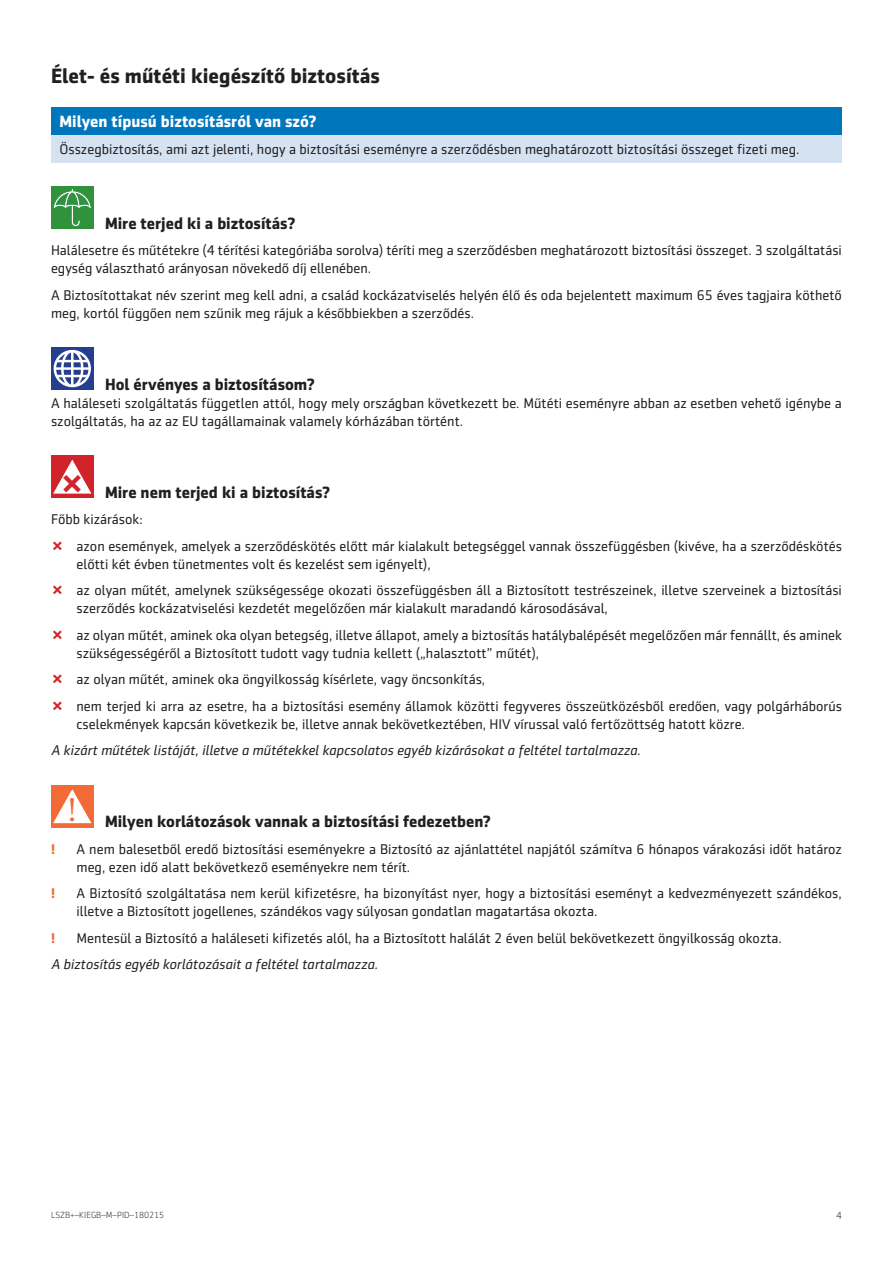
<style>
.page{position:relative;width:893px;height:1263px;background:#fff}
.page>*{position:absolute;margin:0;border:0;box-sizing:border-box;transform-origin:0 0}
.t1{font:700 21px "Sentico Sans DT";color:#231f20}
.t2{font:700 16.5px "Sentico Sans DT";color:#231f20}
.t3{font:700 16.5px "Sentico Sans DT";color:#fff}
.t4{font:14.25px/18px "Sentico Sans DT";color:#231f20}
.t5{font:italic 14.25px "Sentico Sans DT";color:#231f20}
.t6{font:700 14.25px "Sentico Sans DT";color:#f26b36}
.t7{font:300 10.5px "Sentico Sans DT";color:#231f20}
.t8{font:300 9px "Sentico Sans DT";color:#231f20}
</style>
<div class="page">
<div style="left:51px;top:107px;width:791px;height:29px;background:#0077bd"></div>
<div style="left:51px;top:136px;width:791px;height:27px;background:#d4e2f2"></div>
<div style="left:51px;top:186px;width:43px;height:43px;background:#31923c"></div>
<svg style="left:53px;top:188px;width:38px;height:39px"></svg>
<div style="left:51px;top:347px;width:43px;height:43px;background:#253f8e"></div>
<svg style="left:54px;top:350px;width:37px;height:37px"></svg>
<div style="left:51px;top:455px;width:43px;height:43px;background:#d1232a"></div>
<div style="left:51px;top:785px;width:43px;height:42px;background:#f26b36"></div>
<svg style="left:53px;top:789px;width:38px;height:34px"></svg>
<svg style="left:53px;top:460px;width:38px;height:34px"></svg>
<h1 class="t1" style="left:51px;top:68px;width:330px">Élet- és műtéti kiegészítő biztosítás</h1>
<p class="t3" style="left:60px;top:115px;width:258px">Milyen típusú biztosításról van szó?</p>
<p class="t4" style="left:60px;top:142px;width:742px">Összegbiztosítás, ami azt jelenti, hogy a biztosítási eseményre a szerződésben meghatározott biztosítási összeget fizeti meg.</p>
<p class="t2" style="left:105px;top:217px;width:192px">Mire terjed ki a biztosítás?</p>
<p class="t4" style="left:51px;top:243px;width:792px">Halálesetre és műtétekre (4 térítési kategóriába sorolva) téríti meg a szerződésben meghatározott biztosítási összeget. 3 szolgáltatási egység választható arányosan növekedő díj ellenében.</p>
<p class="t4" style="left:51px;top:287px;width:792px">A Biztosítottakat név szerint meg kell adni, a család kockázatviselés helyén élő és oda bejelentett maximum 65 éves tagjaira köthető meg, kortól függően nem szűnik meg rájuk a későbbiekben a szerződés.</p>
<p class="t2" style="left:105px;top:378px;width:211px">Hol érvényes a biztosításom?</p>
<p class="t4" style="left:51px;top:395px;width:792px">A haláleseti szolgáltatás független attól, hogy mely országban következett be. Műtéti eseményre abban az esetben vehető igénybe a szolgáltatás, ha az az EU tagállamainak valamely kórházában történt.</p>
<p class="t2" style="left:105px;top:486px;width:227px">Mire nem terjed ki a biztosítás?</p>
<p class="t4" style="left:77px;top:507px;width:767px;line-height:26.5px;text-indent:-26px">Főbb kizárások:<br>azon események, amelyek a szerződéskötés előtt már kialakult betegséggel vannak összefüggésben (kivéve, ha a szerződéskötés</p>
<p class="t4" style="left:77px;top:552px;width:767px;line-height:26.5px">előtti két évben tünetmentes volt és kezelést sem igényelt),<br>az olyan műtét, amelynek szükségessége okozati összefüggésben áll a Biztosított testrészeinek, illetve szerveinek a biztosítási</p>
<p class="t4" style="left:77px;top:596px;width:767px;line-height:26.5px">szerződés kockázatviselési kezdetét megelőzően már kialakult maradandó károsodásával,<br>az olyan műtét, aminek oka olyan betegség, illetve állapot, amely a biztosítás hatálybalépését megelőzően már fennállt, és aminek</p>
<p class="t4" style="left:77px;top:641px;width:767px;line-height:26.5px">szükségességéről a Biztosított tudott vagy tudnia kellett („halasztott” műtét),<br>az olyan műtét, aminek oka öngyilkosság kísérlete, vagy öncsonkítás,<br>nem terjed ki arra az esetre, ha a biztosítási esemény államok közötti fegyveres összeütközésből eredően, vagy polgárháborús</p>
<p class="t4" style="left:77px;top:716px;width:670px">cselekmények kapcsán következik be, illetve annak bekövetkeztében, HIV vírussal való fertőzöttség hatott közre.</p>
<p class="t5" style="left:51px;top:745px;width:591px">A kizárt műtétek listáját, illetve a műtétekkel kapcsolatos egyéb kizárásokat a feltétel tartalmazza.</p>
<p class="t2" style="left:68px;top:815px;width:425px"><sup>!</sup> Milyen korlátozások vannak a biztosítási fedezetben?</p>
<p class="t6" style="left:51px;top:844px;width:6px">!</p>
<p class="t4" style="left:77px;top:841px;width:767px">A nem balesetből eredő biztosítási eseményekre a Biztosító az ajánlattétel napjától számítva 6 hónapos várakozási időt határoz meg, ezen idő alatt bekövetkező eseményekre nem térít.</p>
<p class="t6" style="left:51px;top:888px;width:6px">!</p>
<p class="t4" style="left:77px;top:886px;width:767px">A Biztosító szolgáltatása nem kerül kifizetésre, ha bizonyítást nyer, hogy a biztosítási eseményt a kedvezményezett szándékos, illetve a Biztosított jogellenes, szándékos vagy súlyosan gondatlan magatartása okozta.</p>
<p class="t6" style="left:51px;top:933px;width:6px">!</p>
<p class="t4" style="left:77px;top:930px;width:707px">Mentesül a Biztosító a haláleseti kifizetés alól, ha a Biztosított halálát 2 éven belül bekövetkezett öngyilkosság okozta.</p>
<p class="t5" style="left:51px;top:959px;width:328px">A biztosítás egyéb korlátozásait a feltétel tartalmazza.</p>
<p class="t8" style="left:51px;top:1212px;width:115px">LSZB+–KIEGB–M–PID–180215</p>
<p class="t7" style="left:836px;top:1212px;width:7px">4</p>
</div>
